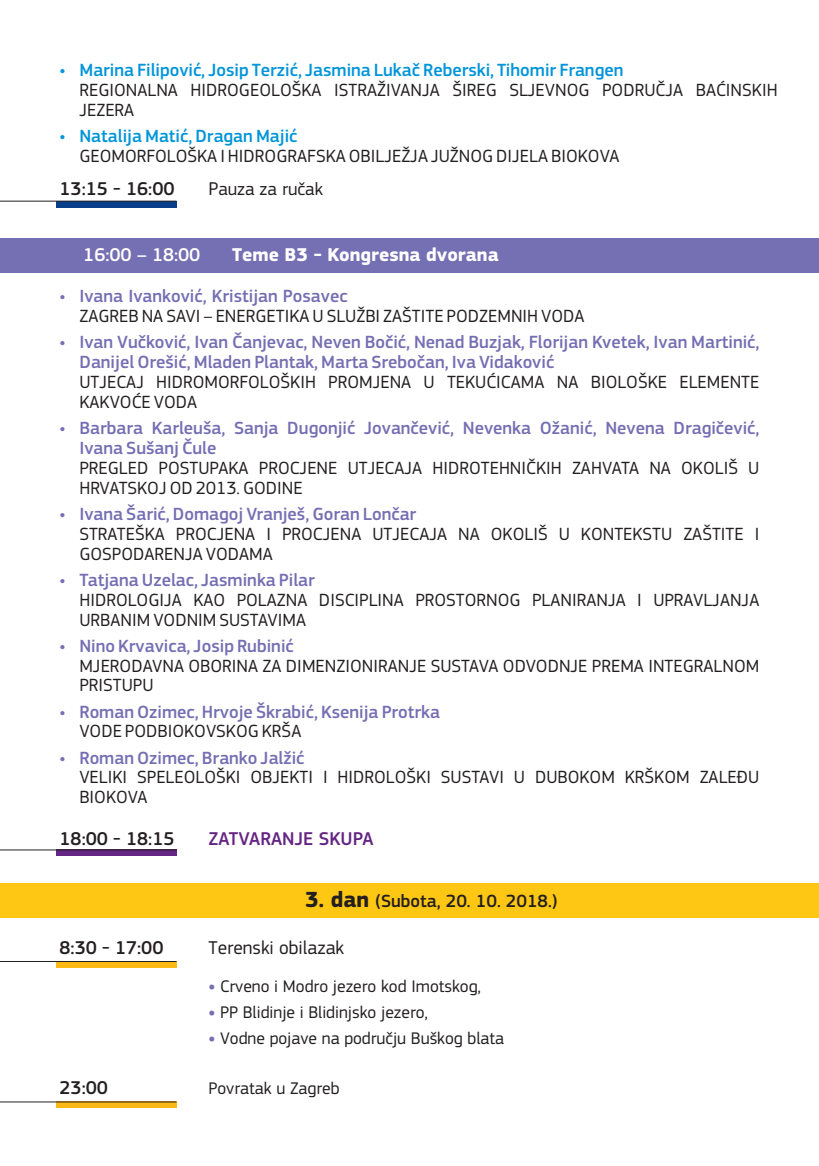
<style>
.page{position:relative;width:819px;height:1166px;background:#fff}
.page>*{position:absolute;margin:0;border:0;box-sizing:border-box;transform-origin:0 0}
.t1{font:500 19.25px "PF Square Sans Pro";color:#231f20}
.t2{font:700 19.25px "PF Square Sans Pro";color:#fff}
.t3{font:19.25px "PF Square Sans Pro";color:#231f20}
.t4{font:500 19.25px "PF Square Sans Pro";color:#642483}
.t5{font:500 19.25px "PF Square Sans Pro";color:#fff}
.t6{font:18.38px/19.8px "PF Square Sans Pro";color:#231f20}
.t7{font:500 18.38px/20.1px "PF Square Sans Pro";color:#756fb3}
.t8{font:500 18.38px "PF Square Sans Pro";color:#0095d9}
.t9{font:500 18.38px "PF Square Sans Pro";color:#231f20}
.t10{font:17.5px "PF Square Sans Pro";color:#231f20}
.s1{font-size:19.25px}
.s2{font-weight:700;font-size:22.75px}
.s3{font-weight:700;color:#756fb3}
</style>
<div class="page">
<div style="left:56px;top:850px;width:120px;height:6px;background:#642483"></div>
<hr style="left:0;top:849px;width:176px;height:1px;background:#231f20">
<div style="left:0;top:238px;width:819px;height:35px;background:#756fb3"></div>
<div style="left:0;top:883px;width:819px;height:35px;background:#fec713"></div>
<div style="left:56px;top:961px;width:120px;height:6px;background:#fcb814"></div>
<hr style="left:0;top:961px;width:176px;height:1px;background:#231f20">
<div style="left:56px;top:1102px;width:120px;height:6px;background:#fcb814"></div>
<hr style="left:0;top:1101px;width:176px;height:1px;background:#231f20">
<div style="left:56px;top:201px;width:120px;height:6px;background:#083e89"></div>
<hr style="left:0;top:201px;width:176px;height:1px;background:#231f20">
<p class="t8" style="left:60px;top:62px;width:565px">• Marina Filipović, Josip Terzić, Jasmina Lukač Reberski, Tihomir Frangen</p>
<p class="t6" style="left:79px;top:81px;width:699px">REGIONALNA HIDROGEOLOŠKA ISTRAŽIVANJA ŠIREG SLJEVNOG PODRUČJA BAĆINSKIH<br>JEZERA</p>
<p class="t6" style="left:79px;top:147px;width:541px">GEOMORFOLOŠKA I HIDROGRAFSKA OBILJEŽJA JUŽNOG DIJELA BIOKOVA</p>
<p class="t1" style="left:60px;top:181px;width:116px">13:15 - 16:00</p>
<p class="t6" style="left:208px;top:181px;width:116px"><span class="s1">P</span>auza za ručak</p>
<p class="t8" style="left:60px;top:128px;width:239px">• Natalija Matić, Dragan Majić</p>
<p class="t5" style="left:83px;top:247px;width:119px">16:00 – 18:00</p>
<p class="t2" style="left:232px;top:247px;width:268px">Teme B3 - Kongresna dvorana</p>
<p class="t7" style="left:60px;top:287px;width:289px">• Ivana Ivanković, Kristijan Posavec</p>
<p class="t7" style="left:79px;top:333px;width:681px;text-indent:-20px">• Ivan Vučković, Ivan Čanjevac, Neven Bočić, Nenad Buzjak, Florijan Kvetek, Ivan Martinić,<br>Danijel Orešić, Mladen Plantak, Marta Srebočan, Iva Vidaković</p>
<p class="t6" style="left:79px;top:307px;width:506px">ZAGREB NA SAVI – ENERGETIKA U SLUŽBI ZAŠTITE PODZEMNIH VODA</p>
<p class="t6" style="left:79px;top:374px;width:681px">UTJECAJ HIDROMORFOLOŠKIH PROMJENA U TEKUĆICAMA NA BIOLOŠKE ELEMENTE<br>KAKVOĆE VODA</p>
<p class="t7" style="left:79px;top:419px;width:681px;text-indent:-20px">• Barbara Karleuša, Sanja Dugonjić Jovančević, Nevenka Ožanić, Nevena Dragičević,<br>Ivana Sušanj Čule</p>
<p class="t6" style="left:79px;top:460px;width:681px">PREGLED POSTUPAKA PROCJENE UTJECAJA HIDROTEHNIČKIH ZAHVATA NA OKOLIŠ U<br>HRVATSKOJ OD 2013. GODINE</p>
<p class="t6" style="left:79px;top:525px;width:681px">STRATEŠKA PROCJENA I PROCJENA UTJECAJA NA OKOLIŠ U KONTEKSTU ZAŠTITE I<br>GOSPODARENJA VODAMA</p>
<p class="t6" style="left:79px;top:591px;width:681px">HIDROLOGIJA KAO POLAZNA DISCIPLINA PROSTORNOG PLANIRANJA I UPRAVLJANJA<br>URBANIM VODNIM SUSTAVIMA</p>
<p class="t6" style="left:79px;top:657px;width:681px">MJERODAVNA OBORINA ZA DIMENZIONIRANJE SUSTAVA ODVODNJE PREMA INTEGRALNOM<br>PRISTUPU</p>
<p class="t6" style="left:79px;top:723px;width:223px">VODE PODBIOKOVSKOG KRŠA</p>
<p class="t6" style="left:79px;top:769px;width:681px">VELIKI SPELEOLOŠKI OBJEKTI I HIDROLOŠKI SUSTAVI U DUBOKOM KRŠKOM ZALEĐU<br>BIOKOVA</p>
<p class="t7" style="left:60px;top:505px;width:358px">• Ivana Šarić, Domagoj Vranješ, Goran Lončar</p>
<p class="t7" style="left:60px;top:571px;width:257px">• Tatjana Uzelac, Jasminka Pilar</p>
<p class="t7" style="left:60px;top:637px;width:236px">• Nino Krvavica, Josip Rubinić</p>
<p class="t7" style="left:60px;top:703px;width:382px">• Roman Ozimec, Hrvoje Škrabić, Ksenija Protrka</p>
<p class="t7" style="left:60px;top:749px;width:246px">• Roman Ozimec, Branko Jalžić</p>
<p class="t1" style="left:60px;top:830px;width:116px">18:00 - 18:15</p>
<p class="t4" style="left:208px;top:830px;width:167px">ZATVARANJE SKUPA</p>
<p class="t1" style="left:60px;top:939px;width:105px">8:30 - 17:00</p>
<p class="t9" style="left:305px;top:893px;width:254px"><span class="s2">3. dan</span> (Subota, 20. 10. 2018.)</p>
<p class="t3" style="left:208px;top:939px;width:137px">Terenski obilazak</p>
<p class="t10" style="left:208px;top:979px;width:274px"><span class="s3">•</span> Crveno i Modro jezero kod Imotskog,</p>
<p class="t10" style="left:208px;top:1005px;width:221px"><span class="s3">•</span> PP Blidinje i Blidinjsko jezero,</p>
<p class="t10" style="left:208px;top:1031px;width:297px"><span class="s3">•</span> Vodne pojave na području Buškog blata</p>
<p class="t1" style="left:60px;top:1080px;width:50px">23:00</p>
<p class="t10" style="left:208px;top:1081px;width:133px">Povratak u Zagreb</p>
</div>
